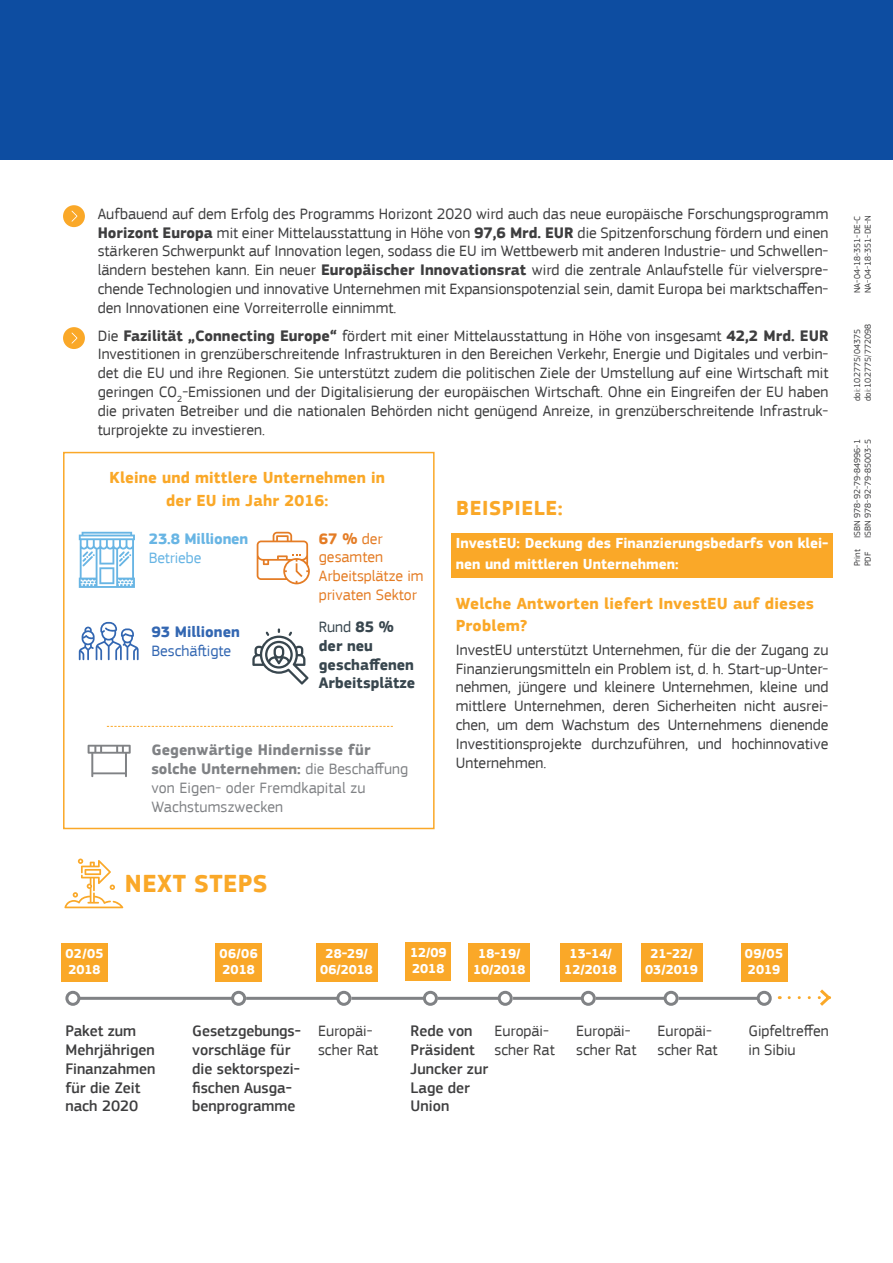
<style>
.page{position:relative;width:893px;height:1263px;background:#fff}
.page>*{position:absolute;margin:0;border:0;box-sizing:border-box;transform-origin:0 0}
.Sub-title_1{font:700 25.5px "EC Square Sans Pro";letter-spacing:.02em;color:#faa828}
.Sub-title_2{font:700 21px "EC Square Sans Pro";letter-spacing:.03em;color:#faa828}
.Graph_Title{font:700 16.5px/22.5px "EC Square Sans Pro";letter-spacing:.01em;color:#faa828}
.Body_Text{font:15.75px/18.9px "EC Square Sans Pro";color:#3e3e3f}
.Body_Text-2{font:500 15.75px/18.9px "EC Square Sans Pro";color:#3e3e3f}
.Body_Text-3{font:15.75px/18.9px "EC Square Sans Pro";letter-spacing:.01em;color:#808285}
.Body_Text-4{font:15.75px/18.9px "EC Square Sans Pro";color:#e47c25}
.Body_Text-5{font:700 15.75px/18.9px "EC Square Sans Pro";color:#38464e}
.Body_Text-6{font:15.75px/18.9px "EC Square Sans Pro";color:#3367b2}
.Body_Text-7{font:700 15.75px/18.9px "EC Square Sans Pro";letter-spacing:-.01em;color:#68b5e4}
.Sub-title_3{font:700 15px/21px "EC Square Sans Pro";color:#fff}
.Sub-title_3-2{font:700 13.5px/16.2px "EC Square Sans Pro";color:#fff}
.Body_Text-8{font:9px "EC Square Sans Pro";color:#3e3e3f}
.s1{font-weight:700}
.s2{font-weight:400}
</style>
<div class="page">
<div style="left:452px;top:533px;width:381px;height:44px;background:#faa828"></div>
<div style="left:63px;top:205px;width:22px;height:22px;background:#faa828;border-radius:50%"></div>
<svg style="left:72px;top:211px;width:5px;height:11px"></svg>
<div style="left:63px;top:327px;width:22px;height:22px;background:#faa828;border-radius:50%"></div>
<svg style="left:72px;top:333px;width:5px;height:11px"></svg>
<svg style="left:64px;top:858px;width:59px;height:50px"></svg>
<hr style="left:79px;top:997px;width:154px;height:3px;background:#808285">
<div style="left:65px;top:991px;width:15px;height:15px;border:3px solid #808285;border-radius:50%"></div>
<div style="left:231px;top:991px;width:15px;height:15px;border:3px solid #808285;border-radius:50%"></div>
<hr style="left:246px;top:997px;width:92px;height:3px;background:#808285">
<div style="left:336px;top:991px;width:15px;height:15px;border:3px solid #808285;border-radius:50%"></div>
<hr style="left:351px;top:997px;width:73px;height:3px;background:#808285">
<div style="left:423px;top:991px;width:15px;height:15px;border:3px solid #808285;border-radius:50%"></div>
<hr style="left:438px;top:997px;width:61px;height:3px;background:#808285">
<div style="left:498px;top:991px;width:15px;height:15px;border:3px solid #808285;border-radius:50%"></div>
<hr style="left:513px;top:997px;width:69px;height:3px;background:#808285">
<div style="left:581px;top:991px;width:15px;height:15px;border:3px solid #808285;border-radius:50%"></div>
<hr style="left:596px;top:997px;width:69px;height:3px;background:#808285">
<div style="left:664px;top:991px;width:15px;height:15px;border:3px solid #808285;border-radius:50%"></div>
<hr style="left:679px;top:997px;width:79px;height:3px;background:#808285">
<div style="left:757px;top:991px;width:15px;height:15px;border:3px solid #808285;border-radius:50%"></div>
<svg style="left:789px;top:989px;width:42px;height:17px"></svg>
<div style="left:61px;top:944px;width:47px;height:38px;background:#faa828"></div>
<div style="left:215px;top:944px;width:47px;height:38px;background:#faa828"></div>
<div style="left:741px;top:944px;width:46px;height:38px;background:#faa828"></div>
<div style="left:316px;top:944px;width:61px;height:38px;background:#faa828"></div>
<div style="left:469px;top:944px;width:61px;height:38px;background:#faa828"></div>
<div style="left:560px;top:944px;width:61px;height:38px;background:#faa828"></div>
<div style="left:641px;top:944px;width:61px;height:38px;background:#faa828"></div>
<div style="left:406px;top:942px;width:45px;height:38px;background:#faa828"></div>
<div style="left:63px;top:452px;width:372px;height:377px;border:2px solid #faa828"></div>
<svg style="left:79px;top:532px;width:56px;height:56px"></svg>
<svg style="left:79px;top:622px;width:60px;height:38px"></svg>
<svg style="left:252px;top:628px;width:57px;height:56px"></svg>
<svg style="left:257px;top:532px;width:53px;height:52px"></svg>
<svg style="left:107px;top:726px;width:286px;height:1px"></svg>
<svg style="left:88px;top:745px;width:43px;height:32px"></svg>
<div style="left:0;top:0;width:893px;height:160px;background:#0d4da1"></div>
<p class="Body_Text" style="left:98px;top:204px;width:732px;text-align:justify">Aufbauend auf dem Erfolg des Programms Horizont 2020 wird auch das neue europäische Forschungsprogramm <span class="s1">Horizont Europa</span> mit einer Mittelausstattung in Höhe von <span class="s1">97,6 Mrd. EUR</span> die Spitzenforschung fördern und einen stärkeren Schwerpunkt auf Innovation legen, sodass die EU im Wettbewerb mit anderen Industrie- und Schwellen&shy;ländern bestehen kann. Ein neuer <span class="s1">Europäischer Innovationsrat</span> wird die zentrale Anlaufstelle für vielverspre&shy;chende Technologien und innovative Unternehmen mit Expansionspotenzial sein, damit Europa bei marktschaffen&shy;den Innovationen eine Vorreiterrolle einnimmt.</p>
<p class="Body_Text" style="left:98px;top:326px;width:732px;text-align:justify">Die <span class="s1">Fazilität „Connecting Europe“</span> fördert mit einer Mittelausstattung in Höhe von insgesamt <span class="s1">42,2 Mrd. EUR </span>Investitionen in grenzüberschreitende Infrastrukturen in den Bereichen Verkehr, Energie und Digitales und verbin&shy;det die EU und ihre Regionen. Sie unterstützt zudem die politischen Ziele der Umstellung auf eine Wirtschaft mit geringen CO<sub>2</sub>-Emissionen und der Digitalisierung der europäischen Wirtschaft. Ohne ein Eingreifen der EU haben die privaten Betreiber und die nationalen Behörden nicht genügend Anreize, in grenzüberschreitende Infrastruk&shy;turprojekte zu investieren.</p>
<p class="Graph_Title" style="left:110px;top:467px;width:277px;text-align:center">Kleine und mittlere Unternehmen in der EU im Jahr 2016:</p>
<p class="Body_Text-7" style="left:149px;top:530px;width:101px">23.8 Millionen<br><span class="s2">Betriebe</span></p>
<p class="Body_Text-6" style="left:151px;top:622px;width:90px"><span class="s1">93 Millionen<br></span>Beschäftigte</p>
<p class="Body_Text-4" style="left:319px;top:529px;width:106px"><span class="s1">67 %</span> der gesamten<br>Arbeitsplätze im privaten Sektor</p>
<p class="Body_Text-5" style="left:319px;top:618px;width:98px"><span class="s2">Rund</span> 85 % der neu geschaffenen<br>Arbeitsplätze</p>
<p class="Body_Text-3" style="left:151px;top:740px;width:258px"><span class="s1">Gegenwärtige Hindernisse für solche Unternehmen:</span> die Beschaffung von Eigen- oder Fremdkapital zu<br>Wachstumszwecken</p>
<p class="Sub-title_2" style="left:456px;top:495px;width:108px">BEISPIELE:</p>
<p class="Sub-title_3" style="left:456px;top:533px;width:374px">InvestEU: Deckung des Finanzierungsbedarfs von klei&shy;nen und mittleren Unternehmen:</p>
<p class="Graph_Title" style="left:456px;top:593px;width:360px">Welche Antworten liefert InvestEU auf dieses<br>Problem?</p>
<p class="Body_Text" style="left:456px;top:640px;width:374px;text-align:justify">InvestEU unterstützt Unternehmen, für die der Zugang zu Finanzierungsmitteln ein Problem ist, d. h. Start-up-Unter&shy;nehmen, jüngere und kleinere Unternehmen, kleine und mittlere Unternehmen, deren Sicherheiten nicht ausrei&shy;chen, um dem Wachstum des Unternehmens dienende Investitionsprojekte durchzuführen, und hochinnovative Unternehmen.</p>
<p class="Body_Text-8" style="left:863px;top:293px;width:80px;rotate:-90deg">NA-04-18-351-DE-N</p>
<p class="Body_Text-8" style="left:852px;top:293px;width:79px;rotate:-90deg">NA-04-18-351-DE-C</p>
<p class="Body_Text-8" style="left:863px;top:401px;width:78px;rotate:-90deg">doi:10.2775/772098</p>
<p class="Body_Text-8" style="left:852px;top:401px;width:73px;rotate:-90deg">doi:10.2775/04375</p>
<p class="Body_Text-8" style="left:863px;top:538px;width:100px;rotate:-90deg">ISBN 978-92-79-85003-5</p>
<p class="Body_Text-8" style="left:852px;top:538px;width:100px;rotate:-90deg">ISBN 978-92-79-84996-1</p>
<p class="Body_Text-8" style="left:852px;top:566px;width:19px;rotate:-90deg">Print</p>
<p class="Body_Text-8" style="left:863px;top:566px;width:16px;rotate:-90deg">PDF</p>
<p class="Sub-title_1" style="left:125px;top:868px;width:144px">NEXT STEPS</p>
<p class="Sub-title_3-2" style="left:410px;top:945px;width:38px">12/09<br>2018</p>
<p class="Sub-title_3-2" style="left:320px;top:946px;width:54px;text-align:center">28-29/<br>06/2018</p>
<p class="Sub-title_3-2" style="left:473px;top:946px;width:54px;text-align:center">18-19/<br>10/2018</p>
<p class="Sub-title_3-2" style="left:564px;top:946px;width:54px;text-align:center">13-14/<br>12/2018</p>
<p class="Sub-title_3-2" style="left:645px;top:946px;width:54px;text-align:center">21-22/<br>03/2019</p>
<p class="Sub-title_3-2" style="left:65px;top:946px;width:40px">02/05<br>2018</p>
<p class="Sub-title_3-2" style="left:220px;top:946px;width:40px">06/06<br>2018</p>
<p class="Sub-title_3-2" style="left:745px;top:946px;width:40px">09/05<br>2019</p>
<p class="Body_Text-2" style="left:65px;top:1021px;width:91px">Paket zum<br>Mehrjährigen<br>Finanzahmen für die Zeit nach 2020</p>
<p class="Body_Text-2" style="left:192px;top:1021px;width:110px">Gesetzgebungs&shy;vorschläge für die sektorspezi&shy;fischen Ausga&shy;benprogramme</p>
<p class="Body_Text" style="left:318px;top:1021px;width:62px">Europäi&shy;scher Rat</p>
<p class="Body_Text" style="left:495px;top:1021px;width:62px">Europäi&shy;scher Rat</p>
<p class="Body_Text" style="left:576px;top:1021px;width:62px">Europäi&shy;scher Rat</p>
<p class="Body_Text" style="left:657px;top:1021px;width:62px">Europäi&shy;scher Rat</p>
<p class="Body_Text" style="left:748px;top:1021px;width:82px">Gipfeltreffen in Sibiu</p>
<p class="Body_Text-2" style="left:411px;top:1021px;width:79px">Rede von<br>Präsident<br>Juncker zur<br>Lage der<br>Union</p>
</div>
